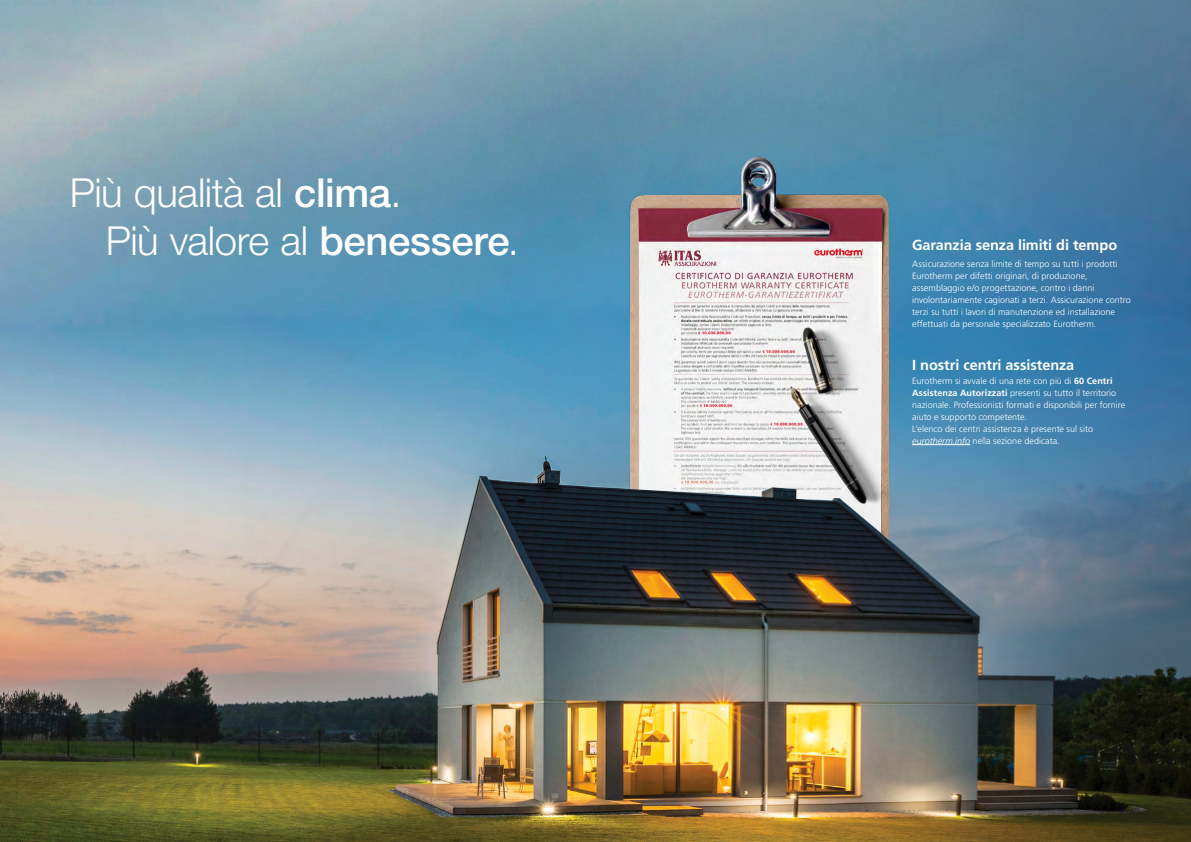
<style>
.page{position:relative;width:1191px;height:842px;background:#fff}
.page>*{position:absolute;margin:0;border:0;box-sizing:border-box;transform-origin:0 0}
.t1{font:300 40px/48px "Helvetica Neue LT Pro";letter-spacing:-.01em;color:#fff}
.t2{font:700 14.5px "Frutiger LT Pro";letter-spacing:-.005em;color:#fff}
.t3{font:300 9px/12px "Frutiger LT Pro";color:#fff}
.s1{font-weight:500}
.s2{font-weight:700}
.s3{font-style:italic}
</style>
<div class="page">
<img style="left:0;top:0;width:1191px;height:842px">
<hr style="left:912px;top:444px;width:58px;height:1px;background:#fff">
<img style="left:507px;top:139px;width:392px;height:401px">
<h1 class="t1" style="left:106px;top:168px;width:414px;text-indent:-36px">Più qualità al <span class="s1">clima</span>.<br>Più valore al <span class="s1">benessere</span>.</h1>
<h2 class="t2" style="left:912px;top:237px;width:206px">Garanzia senza limiti di tempo</h2>
<p class="t3" style="left:912px;top:257px;width:220px">Assicurazione senza limite di tempo su tutti i prodotti Eurotherm per difetti originari, di produzione, assemblaggio e/o progettazione, contro i danni involontariamente cagionati a terzi. Assicurazione contro terzi su tutti i lavori di manutenzione ed installazione effettuati da personale specializzato Eurotherm.</p>
<h2 class="t2" style="left:912px;top:356px;width:164px">I nostri centri assistenza</h2>
<p class="t3" style="left:912px;top:375px;width:215px">Eurotherm si avvale di una rete con più di <span class="s2">60 Centri Assistenza Autorizzati</span> presenti su tutto il territorio nazionale. Professionisti formati e disponibili per fornire aiuto e supporto competente.<br>L’elenco dei centri assistenza è presente sul sito <span class="s3">eurotherm.info</span> nella sezione dedicata.</p>
</div>
